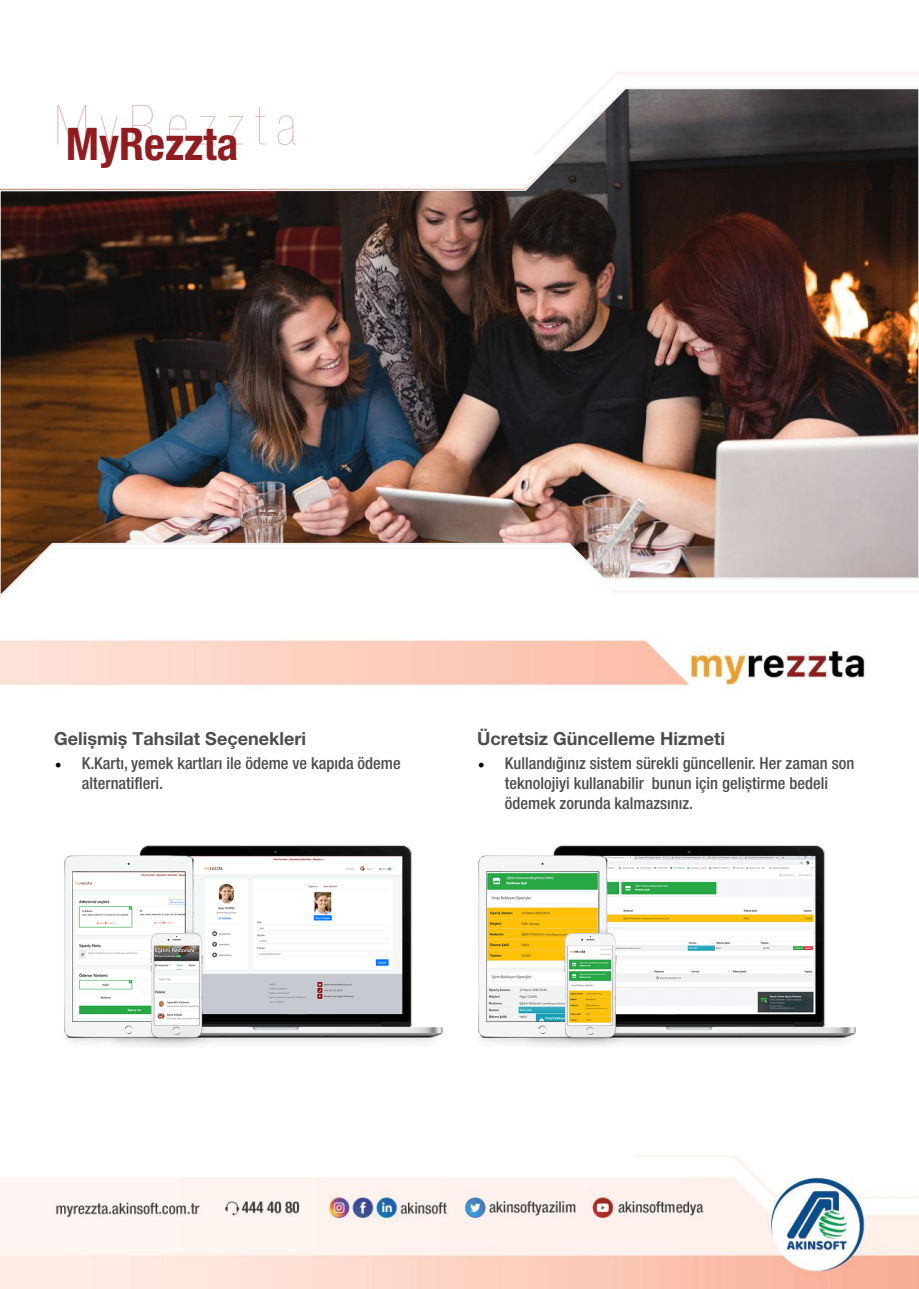
<style>
.page{position:relative;width:919px;height:1289px;background:#fff}
.page>*{position:absolute;margin:0;border:0;box-sizing:border-box;transform-origin:0 0}
.t1{font:200 condensed 55.5px "Helvetica Neue LT Pro";letter-spacing:.2em;color:#8f1c1f}
.t2{font:700 condensed 45px "Helvetica Neue LT Pro";color:#8f1c1f}
.t3{font:700 18px "Helvetica Neue LT Pro";color:#4c4d4f}
.t4{font:500 condensed 16.5px/19.8px "Helvetica Neue LT Pro";color:#4c4d4f}
.s1{font-family:"Minion Pro";font-weight:400;font-stretch:normal;font-size:18px;color:#000}
</style>
<div class="page">
<img style="left:0;top:72px;width:918px;height:1216px">
<img style="left:0;top:87px;width:918px;height:512px">
<img style="left:55px;top:835px;width:395px;height:212px">
<img style="left:468px;top:835px;width:395px;height:212px">
<h1 class="t1" style="left:54px;top:95px;width:244px">MyRezzta</h1>
<h2 class="t2" style="left:66px;top:116px;width:174px">MyRezzta</h2>
<p class="t3" style="left:54px;top:727px;width:253px">Gelişmiş Tahsilat Seçenekleri</p>
<p class="t3" style="left:477px;top:727px;width:249px">Ücretsiz Güncelleme Hizmeti</p>
<p class="t4" style="left:82px;top:753px;width:320px;text-indent:-27px"><span class="s1">•</span> K.Kartı, yemek kartları ile ödeme ve kapıda ödeme alternatifleri.</p>
<p class="t4" style="left:505px;top:753px;width:351px;text-indent:-27px"><span class="s1">•</span> Kullandığınız sistem sürekli güncellenir. Her zaman son teknolojiyi kullanabilir bunun için geliştirme bedeli ödemek zorunda kalmazsınız.</p>
</div>
